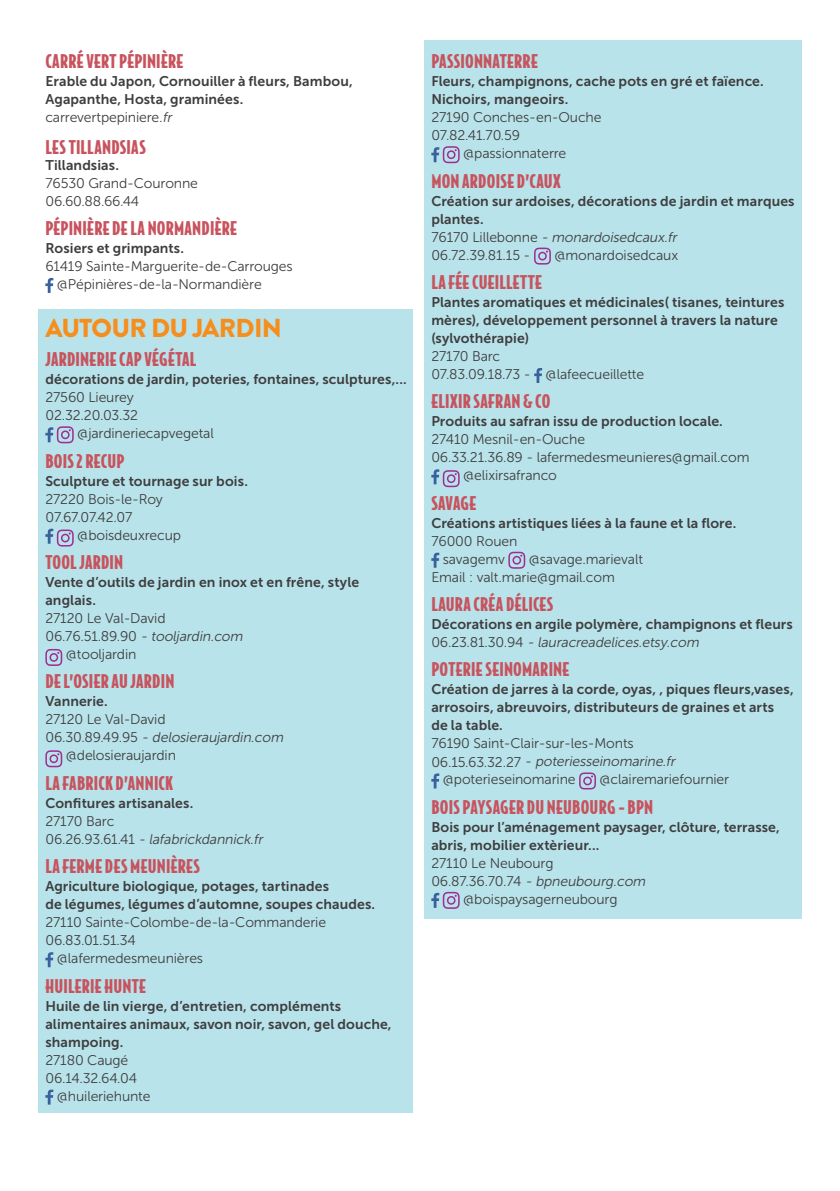
<style>
.page{position:relative;width:840px;height:1191px;background:#fff}
.page>*{position:absolute;margin:0;border:0;box-sizing:border-box;transform-origin:0 0}
.t1{font:900 26px "Brandon Grotesque";letter-spacing:-.03em;color:#f68e1e}
.t2{font:900 18px "Bodega Sans";letter-spacing:.01em;color:#c7535e}
.t3{font:14px/18px "Museo Sans 700";letter-spacing:.005em;color:#3e3e3f}
.t4{font:14px/18px "Museo Sans 300";letter-spacing:-.01em;color:#3e3e3f}
.t5{font:italic 14px "Museo Sans 300";color:#3e3e3f}
.s1{font-style:italic}
.s2{font-style:normal}
</style>
<div class="page">
<div style="left:424px;top:40px;width:377px;height:878px;background:#b9e3ea"></div>
<div style="left:38px;top:309px;width:374px;height:803px;background:#b9e3ea"></div>
<svg style="left:45px;top:278px;width:8px;height:15px"></svg>
<svg style="left:45px;top:426px;width:29px;height:17px"></svg>
<svg style="left:45px;top:528px;width:29px;height:18px"></svg>
<svg style="left:45px;top:649px;width:17px;height:17px"></svg>
<svg style="left:45px;top:750px;width:17px;height:17px"></svg>
<svg style="left:45px;top:952px;width:8px;height:15px"></svg>
<svg style="left:45px;top:1089px;width:8px;height:15px"></svg>
<svg style="left:431px;top:146px;width:28px;height:17px"></svg>
<svg style="left:534px;top:248px;width:16px;height:17px"></svg>
<svg style="left:534px;top:368px;width:8px;height:15px"></svg>
<svg style="left:431px;top:469px;width:28px;height:18px"></svg>
<svg style="left:431px;top:552px;width:8px;height:16px"></svg>
<svg style="left:508px;top:552px;width:17px;height:17px"></svg>
<svg style="left:431px;top:773px;width:8px;height:15px"></svg>
<svg style="left:579px;top:772px;width:16px;height:17px"></svg>
<svg style="left:431px;top:892px;width:28px;height:17px"></svg>
<p class="t2" style="left:45px;top:50px;width:139px">CARRÉ VERT PÉPINIÈRE</p>
<p class="t3" style="left:45px;top:72px;width:309px">Erable du Japon, Cornouiller à fleurs, Bambou,<br>Agapanthe, Hosta, graminées.</p>
<p class="t4" style="left:45px;top:108px;width:131px">carrevertpepiniere<span class="s1">.fr</span></p>
<p class="t2" style="left:45px;top:135px;width:102px">LES TILLANDSIAS</p>
<p class="t3" style="left:45px;top:156px;width:75px">Tillandsias.</p>
<p class="t4" style="left:45px;top:174px;width:154px">76530 Grand-Couronne<br>06.60.88.66.44</p>
<p class="t2" style="left:45px;top:216px;width:193px">PÉPINIÈRE DE LA NORMANDIÈRE</p>
<p class="t3" style="left:45px;top:239px;width:140px">Rosiers et grimpants.</p>
<p class="t4" style="left:57px;top:257px;width:237px;text-indent:-11px">61419 Sainte-Marguerite-de-Carrouges @Pépinières-de-la-Normandière</p>
<h1 class="t1" style="left:46px;top:309px;width:238px">AUTOUR DU JARDIN</h1>
<p class="t2" style="left:45px;top:348px;width:152px">JARDINERIE CAP VÉGÉTAL</p>
<p class="t3" style="left:45px;top:370px;width:362px">décorations de jardin, poteries, fontaines, sculptures,...</p>
<p class="t4" style="left:45px;top:388px;width:90px">27560 Lieurey</p>
<p class="t4" style="left:45px;top:406px;width:94px">02.32.20.03.32</p>
<p class="t4" style="left:77px;top:424px;width:138px">@jardineriecapvegetal</p>
<p class="t2" style="left:45px;top:449px;width:80px">BOIS 2 RECUP</p>
<p class="t3" style="left:45px;top:472px;width:204px">Sculpture et tournage sur bois.</p>
<p class="t4" style="left:45px;top:490px;width:119px">27220 Bois-le-Roy<br>07.67.07.42.07</p>
<p class="t4" style="left:77px;top:526px;width:105px">@boisdeuxrecup</p>
<p class="t2" style="left:45px;top:550px;width:79px">TOOL JARDIN</p>
<p class="t3" style="left:45px;top:573px;width:315px">Vente d’outils de jardin en inox et en frêne, style anglais.</p>
<p class="t4" style="left:45px;top:609px;width:122px">27120 Le Val-David</p>
<p class="t5" style="left:45px;top:629px;width:201px"><span class="s2">06.76.51.89.90</span> - tooljardin.com</p>
<p class="t4" style="left:66px;top:645px;width:72px">@tooljardin</p>
<p class="t2" style="left:45px;top:670px;width:130px">DE L’OSIER AU JARDIN</p>
<p class="t3" style="left:45px;top:692px;width:64px">Vannerie.</p>
<p class="t4" style="left:45px;top:710px;width:122px">27120 Le Val-David</p>
<p class="t5" style="left:45px;top:730px;width:242px"><span class="s2">0 6 . 3 0 . 8 9 .4 9 . 9 5</span> - delosieraujardin.com</p>
<p class="t4" style="left:66px;top:746px;width:112px">@delosieraujardin</p>
<p class="t2" style="left:45px;top:771px;width:129px">LA FABRICK D’ANNICK</p>
<p class="t3" style="left:45px;top:794px;width:149px">Confitures artisanales.</p>
<p class="t4" style="left:45px;top:812px;width:222px">27170 Barc<br>0 6 . 2 6 . 9 3 . 6 1 .4 1 <span class="s1">- lafabrickdannick.fr</span></p>
<p class="t2" style="left:45px;top:854px;width:156px">LA FERME DES MEUNIÈRES</p>
<p class="t3" style="left:45px;top:877px;width:331px">Agriculture biologique, potages, tartinades<br>de légumes, légumes d’automne, soupes chaudes.</p>
<p class="t4" style="left:45px;top:913px;width:282px">27110 Sainte-Colombe-de-la-Commanderie</p>
<p class="t4" style="left:45px;top:931px;width:92px">06.83.01.51.34</p>
<p class="t4" style="left:57px;top:949px;width:148px">@lafermedesmeunières</p>
<p class="t2" style="left:45px;top:974px;width:102px">HUILERIE HUNTE</p>
<p class="t3" style="left:45px;top:996px;width:347px">Huile de lin vierge, d’entretien, compléments alimentaires animaux, savon noir, savon, gel douche, shampoing.</p>
<p class="t4" style="left:45px;top:1051px;width:84px">27180 Caugé</p>
<p class="t4" style="left:45px;top:1069px;width:93px">06.14.32.64.04</p>
<p class="t4" style="left:57px;top:1087px;width:95px">@huileriehunte</p>
<p class="t2" style="left:431px;top:50px;width:108px">PASSIONNATERRE</p>
<p class="t3" style="left:431px;top:72px;width:334px">Fleurs, champignons, cache pots en gré et faïence.<br>Nichoirs, mangeoirs.</p>
<p class="t4" style="left:431px;top:108px;width:171px">27190 Conches-en-Ouche</p>
<p class="t4" style="left:431px;top:126px;width:90px">07.82.41.70.59</p>
<p class="t4" style="left:463px;top:144px;width:105px">@passionnaterre</p>
<p class="t2" style="left:431px;top:169px;width:131px">MON ARDOISE D’CAUX</p>
<p class="t3" style="left:431px;top:192px;width:364px">Création sur ardoises, décorations de jardin et marques plantes.</p>
<p class="t4" style="left:431px;top:228px;width:249px">76 17 0 L i l le b o n n e <span class="s1">- monardoisedcaux.fr<br></span>06.72.39.81.15 -</p>
<p class="t4" style="left:554px;top:246px;width:125px">@monardoisedcaux</p>
<p class="t2" style="left:431px;top:270px;width:112px">LA FÉE CUEILLETTE</p>
<p class="t3" style="left:431px;top:293px;width:354px">Plantes aromatiques et médicinales( tisanes, teintures mères), développement personnel à travers la nature (sylvothérapie)</p>
<p class="t4" style="left:431px;top:347px;width:214px">27170 Barc<br>07.83.09.18.73 - @lafeecueillette</p>
<p class="t2" style="left:431px;top:390px;width:120px">ELIXIR SAFRAN &amp; CO</p>
<p class="t3" style="left:431px;top:412px;width:293px">Produits au safran issu de production locale.</p>
<p class="t4" style="left:431px;top:430px;width:155px">27410 Mesnil-en-Ouche</p>
<p class="t4" style="left:431px;top:448px;width:319px">06.33.21.36.89 - lafermedesmeunieres@gmail.com</p>
<p class="t4" style="left:463px;top:466px;width:95px">@elixirsafranco</p>
<p class="t2" style="left:431px;top:491px;width:46px">SAVAGE</p>
<p class="t3" style="left:431px;top:514px;width:306px">Créations artistiques liées à la faune et la flore.</p>
<p class="t4" style="left:431px;top:532px;width:88px;text-align:center">76000 Rouen savagemv</p>
<p class="t4" style="left:431px;top:550px;width:213px;text-indent:97px">@savage.marievalt<br>Email : valt.marie@gmail.com</p>
<p class="t2" style="left:431px;top:592px;width:124px">LAURA CRÉA DÉLICES</p>
<p class="t3" style="left:431px;top:615px;width:363px">Décorations en argile polymère, champignons et fleurs</p>
<p class="t5" style="left:431px;top:635px;width:271px"><span class="s2">0 6 . 2 3 . 8 1 . 3 0 . 9 4</span> - lauracreadelices.etsy.com</p>
<p class="t2" style="left:431px;top:658px;width:140px">POTERIE SEINOMARINE</p>
<p class="t3" style="left:431px;top:680px;width:364px">Création de jarres à la corde, oyas, , piques fleurs,vases, arrosoirs, abreuvoirs, distributeurs de graines et arts de la table.</p>
<p class="t4" style="left:431px;top:735px;width:204px">76190 Saint-Clair-sur-les-Monts</p>
<p class="t5" style="left:431px;top:754px;width:248px"><span class="s2">0 6 . 1 5 . 6 3 . 3 2 . 2 7</span> - poteriesseinomarine.fr</p>
<p class="t4" style="left:442px;top:770px;width:134px">@poterieseinomarine</p>
<p class="t4" style="left:599px;top:770px;width:131px">@clairemariefournier</p>
<p class="t2" style="left:431px;top:795px;width:223px">BOIS PAYSAGER DU NEUBOURG - BPN</p>
<p class="t3" style="left:431px;top:818px;width:350px">Bois pour l’aménagement paysager, clôture, terrasse, abris, mobilier extèrieur...</p>
<p class="t4" style="left:431px;top:854px;width:124px">27110 Le Neubourg</p>
<p class="t5" style="left:431px;top:873px;width:218px"><span class="s2">06.87.36.70.74</span> - bpneubourg.com</p>
<p class="t4" style="left:463px;top:890px;width:156px">@boispaysagerneubourg</p>
</div>
